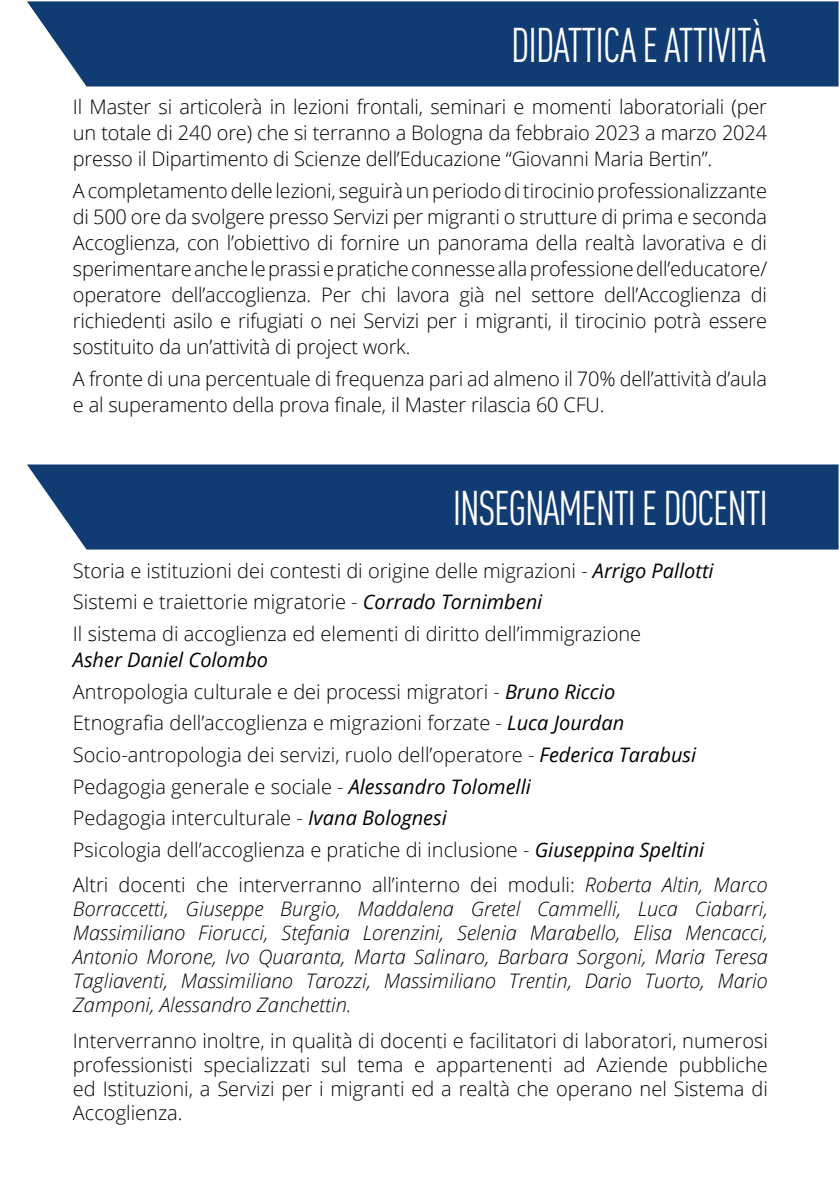
<style>
.page{position:relative;width:840px;height:1191px;background:#fff}
.page>*{position:absolute;margin:0;border:0;box-sizing:border-box;transform-origin:0 0}
.t1{font:condensed 48px "DINOT";letter-spacing:-.03em;color:#fff;scale:.9 1}
.t2{font:300 20px/26px "Open Sans";color:#000;text-align:justify}
.t3{font:italic 300 20px/24px "Open Sans";color:#000;text-align:justify}
.s1{font-weight:400;font-style:italic}
.s2{font-style:normal}
</style>
<div class="page">
<div style="left:27px;top:1px;width:811px;height:85px;background:#113c73"></div>
<div style="left:27px;top:464px;width:811px;height:85px;background:#113c73"></div>
<h1 class="t1" style="left:511px;top:17px;width:284px">DIDATTICA E ATTIVITÀ</h1>
<p class="t2" style="left:73px;top:94px;width:695px">Il Master si articolerà in lezioni frontali, seminari e momenti laboratoriali (per un totale di 240 ore) che si terranno a Bologna da febbraio 2023 a marzo 2024 presso il Dipartimento di Scienze dell’Educazione “Giovanni Maria Bertin”.</p>
<p class="t2" style="left:73px;top:177px;width:695px">A completamento delle lezioni, seguirà un periodo di tirocinio professionalizzante di 500 ore da svolgere presso Servizi per migranti o strutture di prima e seconda Accoglienza, con l’obiettivo di fornire un panorama della realtà lavorativa e di sperimentare anche le prassi e pratiche connesse alla professione dell’educatore/ operatore dell’accoglienza. Per chi lavora già nel settore dell’Accoglienza di richiedenti asilo e rifugiati o nei Servizi per i migranti, il tirocinio potrà essere sostituito da un’attività di project work.</p>
<p class="t2" style="left:73px;top:365px;width:695px">A fronte di una percentuale di frequenza pari ad almeno il 70% dell’attività d’aula e al superamento della prova finale, il Master rilascia 60 CFU.</p>
<h1 class="t1" style="left:452px;top:480px;width:351px">INSEGNAMENTI E DOCENTI</h1>
<p class="t2" style="left:73px;top:554px;width:641px;line-height:31.6px;text-align:left">Storia e istituzioni dei contesti di origine delle migrazioni - <span class="s1">Arrigo Pallotti<br></span>Sistemi e traiettorie migratorie - <span class="s1">Corrado Tornimbeni<br></span>Il sistema di accoglienza ed elementi di diritto dell’immigrazione</p>
<p class="t2" style="left:73px;top:643px;width:632px;line-height:31.6px;text-align:left"><span class="s1">Asher Daniel Colombo<br></span>Antropologia culturale e dei processi migratori - <span class="s1">Bruno Riccio </span>Etnografia dell’accoglienza e migrazioni forzate - <span class="s1">Luca Jourdan </span>Socio-antropologia dei servizi, ruolo dell’operatore - <span class="s1">Federica Tarabusi </span>Pedagogia generale e sociale - <span class="s1">Alessandro Tolomelli<br></span>Pedagogia interculturale - <span class="s1">Ivana Bolognesi<br></span>Psicologia dell’accoglienza e pratiche di inclusione - <span class="s1">Giuseppina Speltini</span></p>
<p class="t3" style="left:73px;top:872px;width:696px"><span class="s2">Altri docenti che interverranno all’interno dei moduli:</span> Roberta Altin, Marco Borraccetti, Giuseppe Burgio, Maddalena Gretel Cammelli, Luca Ciabarri, Massimiliano Fiorucci, Stefania Lorenzini, Selenia Marabello, Elisa Mencacci, Antonio Morone, Ivo Quaranta, Marta Salinaro, Barbara Sorgoni, Maria Teresa Tagliaventi, Massimiliano Tarozzi, Massimiliano Trentin, Dario Tuorto, Mario Zamponi, Alessandro Zanchettin.</p>
<p class="t2" style="left:73px;top:1028px;width:696px;line-height:24px">Interverranno inoltre, in qualità di docenti e facilitatori di laboratori, numerosi professionisti specializzati sul tema e appartenenti ad Aziende pubbliche ed Istituzioni, a Servizi per i migranti ed a realtà che operano nel Sistema di Accoglienza.</p>
</div>
